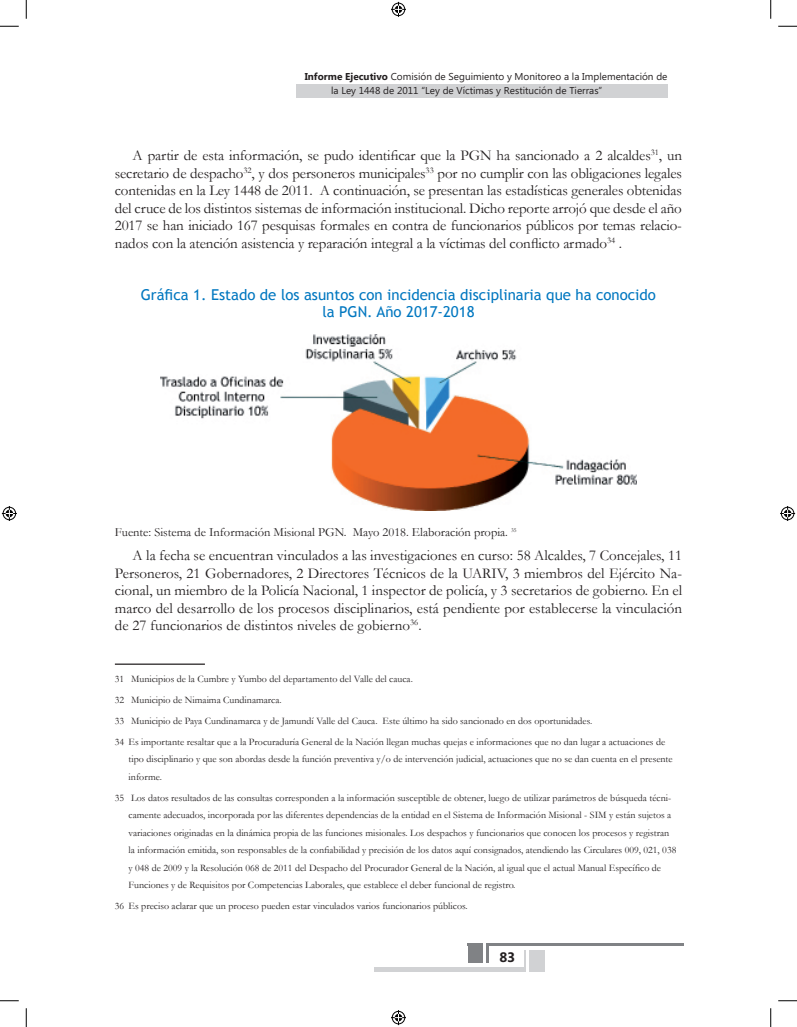
<style>
.page{position:relative;width:797px;height:1027px;background:#fff}
.page>*{position:absolute;margin:0;border:0;box-sizing:border-box;transform-origin:0 0}
.t1{font:15px/17.5px "Garamond";color:#231f20;text-align:justify}
.t2{font:15px/16.5px "Trebuchet MS";color:#0077c0;text-align:center}
.t3{font:700 13.75px "Microsoft Phags Pa";color:#231f20}
.t4{font:12.5px "Garamond";color:#231f20}
.t5{font:10px/17.5px "Garamond";color:#231f20}
.t6{font:10px/14px "Microsoft Phags Pa";color:#231f20}
.s1{font-weight:700}
</style>
<div class="page">
<div style="left:296px;top:85px;width:371px;height:13px;background:#d1d2d4"></div>
<hr style="left:468px;top:943px;width:216px;height:2px;background:#808285">
<div style="left:374px;top:967px;width:170px;height:5px;background:#d1d2d4"></div>
<div style="left:524px;top:950px;width:20px;height:18px;background:#d1d2d4"></div>
<div style="left:468px;top:945px;width:20px;height:17px;background:#808285"></div>
<hr style="left:526px;top:950px;width:3px;height:22px;background:#fff">
<svg style="left:483px;top:943px;width:2px;height:19px"></svg>
<img style="left:161px;top:335px;width:475px;height:175px">
<hr style="left:115px;top:663px;width:90px;height:2px;background:#231f20">
<svg style="left:0;top:25px;width:19px;height:2px"></svg>
<svg style="left:778px;top:25px;width:19px;height:2px"></svg>
<svg style="left:0;top:1000px;width:19px;height:1px"></svg>
<svg style="left:778px;top:1000px;width:19px;height:1px"></svg>
<svg style="left:25px;top:0;width:2px;height:19px"></svg>
<svg style="left:25px;top:1008px;width:2px;height:19px"></svg>
<svg style="left:770px;top:0;width:1px;height:19px"></svg>
<svg style="left:770px;top:1008px;width:1px;height:19px"></svg>
<svg style="left:391px;top:2px;width:15px;height:15px"></svg>
<svg style="left:391px;top:1010px;width:15px;height:15px"></svg>
<svg style="left:2px;top:506px;width:15px;height:15px"></svg>
<svg style="left:780px;top:506px;width:15px;height:15px"></svg>
<p class="t6" style="left:331px;top:69px;width:338px;text-indent:-26px"><span class="s1">Informe Ejecutivo</span> Comisión de Seguimiento y Monitoreo a la Implementación de la Ley 1448 de 2011 “Ley de Víctimas y Restitución de Tierras”</p>
<p class="t1" style="left:115px;top:146px;width:568px;text-indent:18px">A partir de esta información, se pudo identificar que la PGN ha sancionado a 2 alcaldes<sup>31</sup>, un secretario de despacho<sup>32</sup>, y dos personeros municipales<sup>33</sup> por no cumplir con las obligaciones legales contenidas en la Ley 1448 de 2011. A continuación, se presentan las estadísticas generales obtenidas del cruce de los distintos sistemas de información institucional. Dicho reporte arrojó que desde el año 2017 se han iniciado 167 pesquisas formales en contra de funcionarios públicos por temas relacio&shy;nados con la atención asistencia y reparación integral a la víctimas del conflicto armado<sup>34</sup> .</p>
<h1 class="t2" style="left:141px;top:287px;width:516px">Gráfica 1. Estado de los asuntos con incidencia disciplinaria que ha conocido la PGN. Año 2017-2018</h1>
<p class="t4" style="left:115px;top:523px;width:403px">Fuente: Sistema de Información Misional PGN. Mayo 2018. Elaboración propia. <sup>35</sup></p>
<p class="t1" style="left:115px;top:546px;width:568px;text-indent:18px">A la fecha se encuentran vinculados a las investigaciones en curso: 58 Alcaldes, 7 Concejales, 11<br>Personeros, 21 Gobernadores, 2 Directores Técnicos de la UARIV, 3 miembros del Ejército Na&shy;cional, un miembro de la Policía Nacional, 1 inspector de policía, y 3 secretarios de gobierno. En el marco del desarrollo de los procesos disciplinarios, está pendiente por establecerse la vinculación de 27 funcionarios de distintos niveles de gobierno<sup>36</sup>.</p>
<p class="t5" style="left:115px;top:668px;width:552px;line-height:21px">31 Municipios de la Cumbre y Yumbo del departamento del Valle del cauca.<br>32 Municipio de Nimaima Cundinamarca.<br>33 Municipio de Paya Cundinamarca y de Jamundí Valle del Cauca. Este último ha sido sancionado en dos oportunidades.<br>34 Es importante resaltar que a la Procuraduría General de la Nación llegan muchas quejas e informaciones que no dan lugar a actuaciones de</p>
<p class="t5" style="left:129px;top:750px;width:545px">tipo disciplinario y que son abordas desde la función preventiva y/o de intervención judicial, actuaciones que no se dan cuenta en el presente informe.</p>
<p class="t5" style="left:129px;top:789px;width:549px;text-indent:-14px">35 Los datos resultados de las consultas corresponden a la información susceptible de obtener, luego de utilizar parámetros de búsqueda técni&shy;camente adecuados, incorporada por las diferentes dependencias de la entidad en el Sistema de Información Misional - SIM y están sujetos a variaciones originadas en la dinámica propia de las funciones misionales. Los despachos y funcionarios que conocen los procesos y registran la información emitida, son responsables de la confiabilidad y precisión de los datos aquí consignados, atendiendo las Circulares 009, 021, 038 y 048 de 2009 y la Resolución 068 de 2011 del Despacho del Procurador General de la Nación, al igual que el actual Manual Específico de Funciones y de Requisitos por Competencias Laborales, que establece el deber funcional de registro.</p>
<p class="t5" style="left:115px;top:897px;width:354px">36 Es preciso aclarar que un proceso pueden estar vinculados varios funcionarios públicos.</p>
<h2 class="t3" style="left:499px;top:947px;width:17px">83</h2>
</div>
